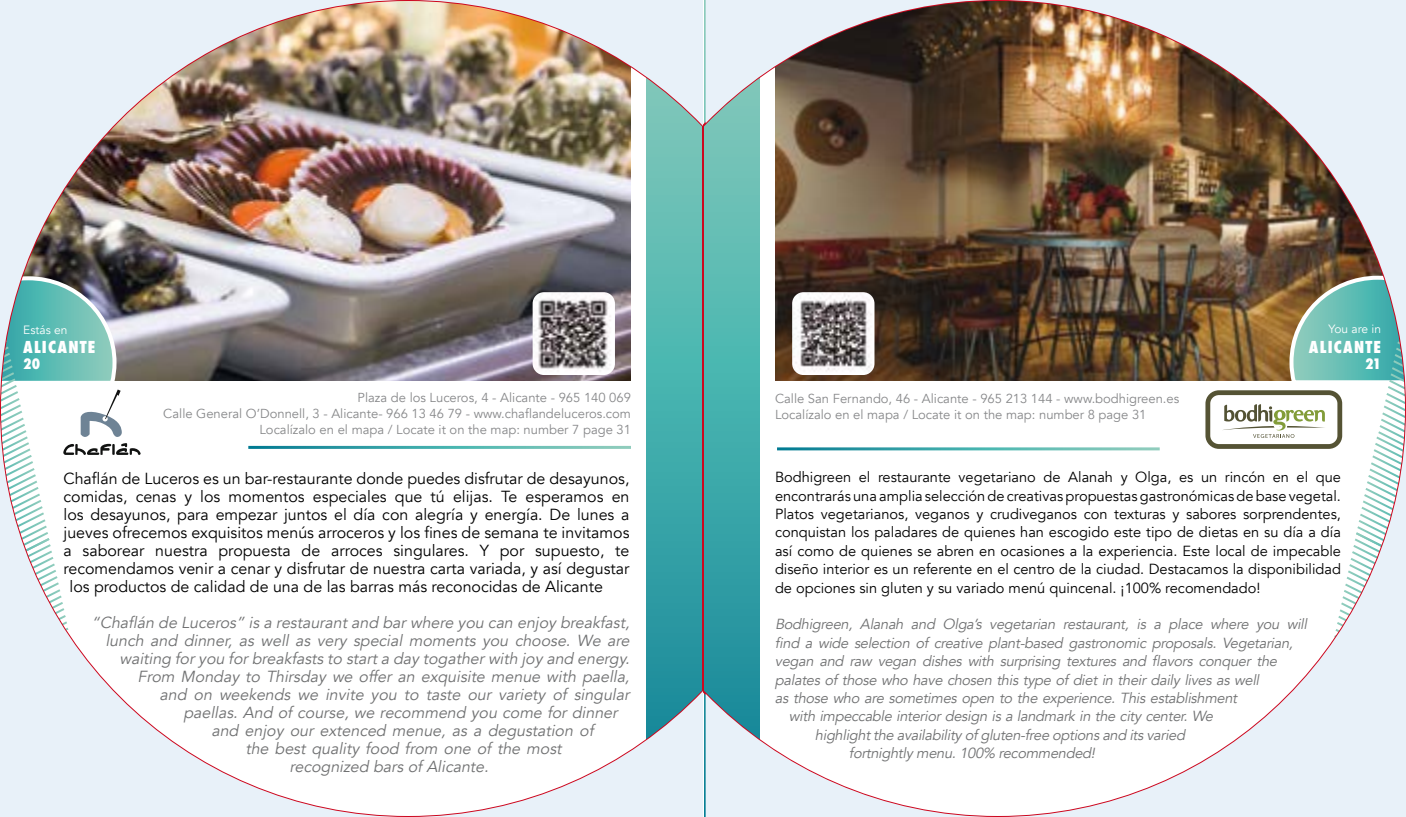
<style>
.page{position:relative;width:1406px;height:817px;background:#fff}
.page>*{position:absolute;margin:0;border:0;box-sizing:border-box;transform-origin:0 0}
.t1{font:16px "Avenir";color:#000}
.t2{font:italic 16px "Avenir";color:#707172}
.t3{font:800 condensed 16px "Futura";letter-spacing:.075em;color:#fff}
.t4{font:14.6px/18.4px "Avenir";color:#000;text-align:justify}
.t5{font:italic 14.6px "Avenir";color:#707172}
.t6{font:800 condensed 14px "Futura";color:#fff}
.t7{font:13px/16px "Avenir";color:#87888a}
.t8{font:12px "Avenir";color:#fff}
</style>
<div class="page">
<img style="left:706px;top:0;width:700px;height:816px">
<img style="left:0;top:0;width:703px;height:816px">
<p class="t8" style="left:23px;top:323px;width:46px">Estás en</p>
<p class="t8" style="left:1329px;top:321px;width:54px">You are in</p>
<p class="t3" style="left:23px;top:336px;width:74px">ALICANTE</p>
<p class="t6" style="left:23px;top:354px;width:18px">20</p>
<p class="t7" style="left:163px;top:390px;width:469px;text-align:right">Plaza de los Luceros, 4 - Alicante - 965 140 069<br>Calle General O’Donnell, 3 - Alicante- 966 13 46 79 - www.chaflandeluceros.com<br>Localízalo en el mapa / Locate it on the map: number 7 page 31</p>
<p class="t1" style="left:63px;top:468px;width:567px">Chaflán de Luceros es un bar-restaurante donde puedes disfrutar de desayunos,</p>
<p class="t1" style="left:63px;top:486px;width:567px">comidas, cenas y los momentos especiales que tú elijas. Te esperamos en</p>
<p class="t1" style="left:63px;top:504px;width:567px">los desayunos, para empezar juntos el día con alegría y energía. De lunes a</p>
<p class="t1" style="left:63px;top:522px;width:568px">jueves ofrecemos exquisitos menús arroceros y los fines de semana te invitamos</p>
<p class="t1" style="left:63px;top:540px;width:568px">a saborear nuestra propuesta de arroces singulares. Y por supuesto, te</p>
<p class="t1" style="left:63px;top:558px;width:567px">recomendamos venir a cenar y disfrutar de nuestra carta variada, y así degustar</p>
<p class="t1" style="left:69px;top:576px;width:535px">los productos de calidad de una de las barras más reconocidas de Alicante</p>
<p class="t2" style="left:91px;top:612px;width:543px">“Chaflán de Luceros” is a restaurantand barwhere you can enjoy breakfast,</p>
<p class="t2" style="left:105px;top:630px;width:529px">lunch and dinner, as well as very special moments you choose. We are</p>
<p class="t2" style="left:119px;top:648px;width:515px">waiting foryou forbreakfasts to starta day togatherwith joy and energy.</p>
<p class="t2" style="left:137px;top:666px;width:497px">From Monday to Thirsday we offer an exquisite menue with paella,</p>
<p class="t2" style="left:159px;top:684px;width:475px">and on weekends we invite you to taste our variety of singular</p>
<p class="t2" style="left:183px;top:702px;width:439px">paellas. And of course, we recommend you come for dinner</p>
<p class="t2" style="left:211px;top:720px;width:384px">and enjoy our extenced menue, as a degustation of</p>
<p class="t2" style="left:245px;top:738px;width:321px">the best quality food from one of the most</p>
<p class="t2" style="left:289px;top:756px;width:204px">recognized bars of Alicante.</p>
<p class="t7" style="left:775px;top:390px;width:406px">Calle San Fernando, 46 - Alicante - 965 213 144 - www.bodhigreen.es<br>Localízalo en el mapa / Locate it on the map: number 8 page 31</p>
<p class="t3" style="left:1309px;top:336px;width:74px">ALICANTE</p>
<p class="t6" style="left:1365px;top:354px;width:17px">21</p>
<p class="t4" style="left:775px;top:468px;width:568px">Bodhigreen el restaurante vegetariano de Alanah y Olga, es un rincón en el que encontrarás una amplia selección de creativas propuestas gastronómicas de base vegetal.<br>Platos vegetarianos, veganos y crudiveganos con texturas y sabores sorprendentes, conquistan los paladares de quienes han escogido este tipo de dietas en su día a día así como de quienes se abren en ocasiones a la experiencia. Este local de impecable diseño interior es un referente en el centro de la ciudad. Destacamos la disponibilidad de opciones sin gluten y su variado menú quincenal. ¡100% recomendado!</p>
<p class="t5" style="left:775px;top:615px;width:537px">Bodhigreen, Alanah and Olga’s vegetarian restaurant, is a place where you will</p>
<p class="t5" style="left:775px;top:634px;width:523px">find a wide selection of creative plant-based gastronomic proposals. Vegetarian,</p>
<p class="t5" style="left:775px;top:652px;width:507px">vegan and raw vegan dishes with surprising textures and flavors conquer the</p>
<p class="t5" style="left:775px;top:670px;width:489px">palates of those who have chosen this type of diet in their daily lives as well</p>
<p class="t5" style="left:775px;top:689px;width:467px">as those who are sometimes open to the experience. This establishment</p>
<p class="t5" style="left:789px;top:707px;width:429px">with impeccable interior design is a landmark in the city center. We</p>
<p class="t5" style="left:815px;top:726px;width:375px">highlightthe availability of gluten-free optionsand itsvaried</p>
<p class="t5" style="left:849px;top:744px;width:251px">fortnightly menu.100% recommended!</p>
</div>
